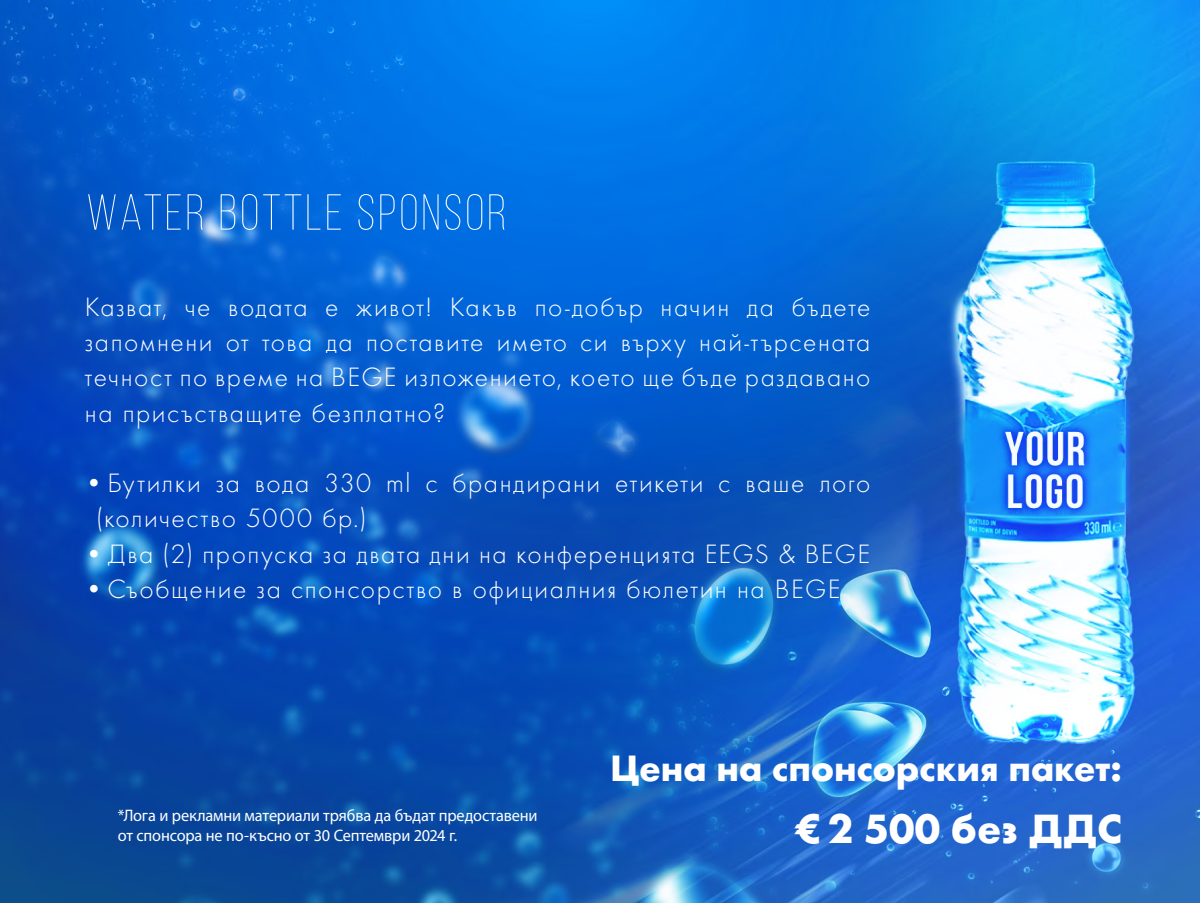
<style>
.page{position:relative;width:1200px;height:903px;background:#fff}
.page>*{position:absolute;margin:0;border:0;box-sizing:border-box;transform-origin:0 0}
.t1{font:300 50.5px "Bebas Neue";letter-spacing:.06em;color:#fff}
.t2{font:700 42.44px "Futura";color:#fff}
.t3{font:700 38.12px "Futura";letter-spacing:-.005em;color:#fff}
.t4{font:300 27.56px/35.2px "Futura";letter-spacing:.055em;color:#fff;text-align:justify}
.t5{font:16.69px/20px "Myriad Pro";letter-spacing:-.01em;color:#fff}
.s1{font-size:42.5px}
</style>
<div class="page">
<img style="left:0;top:0;width:1200px;height:902px">
<h1 class="t1" style="left:86px;top:185px;width:422px">WATER BOTTLE SPONSOR</h1>
<p class="t4" style="left:85px;top:289px;width:787px">Казват, че водата е живот! Какъв по-добър начин да бъдете запомнени от това да поставите името си върху най-търсената течност по време на BEGE изложението, което ще бъде раздавано на присъстващите безплатно?</p>
<p class="t4" style="left:96px;top:465px;width:776px;text-indent:-11px">•Бутилки за вода 330 ml с брандирани етикети с ваше лого (количество 5000 бр.)</p>
<p class="t4" style="left:85px;top:536px;width:787px">•Два (2) пропуска за двата дни на конференцията EEGS &amp; BEGE</p>
<p class="t4" style="left:85px;top:571px;width:757px">•Съобщение за спонсорство в официалния бюлетин на BEGE</p>
<p class="t5" style="left:118px;top:805px;width:421px">*Лога и рекламни материали трябва да бъдат предоставени от спонсора не по-късно от 30 Септември 2024 г.</p>
<h3 class="t3" style="left:610px;top:744px;width:513px">Цена на спонсорския пакет:</h3>
<h2 class="t2" style="left:795px;top:802px;width:328px"><span class="s1">€</span> 2 500 без ДДС</h2>
</div>
